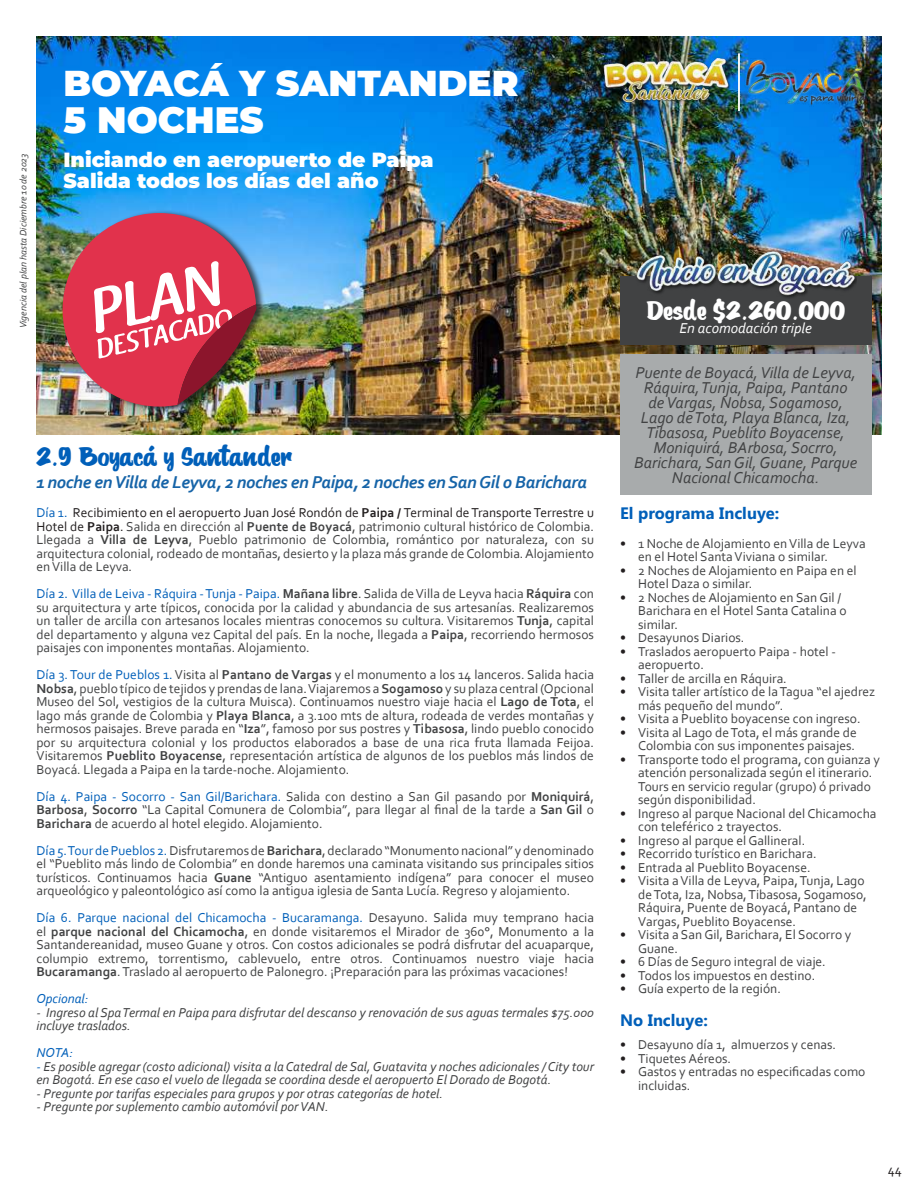
<style>
.page{position:relative;width:918px;height:1188px;background:#fff}
.page>*{position:absolute;margin:0;border:0;box-sizing:border-box;transform-origin:0 0}
.t1{font:900 36.75px "Montserrat";color:#fff}
.t2{font:900 36px "Montserrat";color:#fff}
.t3{font:27px "Saint Peter";color:#005fb9}
.t4{font:27px "Saint Peter";color:#fff}
.t5{font:900 20.55px/20.7px "Montserrat";color:#fff}
.t6{font:italic 700 18px "Corbel";letter-spacing:-.02em;color:#1664a8}
.t7{font:italic 16.5px/15px "Corbel";color:#414243;text-align:center}
.t8{font:700 16.5px "Myanmar Text";color:#005fb9}
.t9{font:italic 15px "Corbel";color:#fff}
.t10{font:13.5px/13.5px "Corbel";color:#414243}
.t11{font:italic 13.5px/13.5px "Corbel";color:#414243}
.t12{font:13.5px "Corbel";color:#231f20}
.t13{font:italic 13.5px "Corbel";color:#005fb9}
.t14{font:italic 9.75px "Corbel";color:#414243}
.s1{color:#005fb9}
.s2{font-weight:700}
.s3{color:#231f20}
.s4{font-weight:700;color:#231f20}
</style>
<div class="page">
<img style="left:36px;top:36px;width:846px;height:398px">
<div style="left:62px;top:210px;width:204px;height:203px;background:#231f20;opacity:.75"></div>
<img style="left:63px;top:213px;width:194px;height:194px">
<hr style="left:738px;top:53px;width:2px;height:58px;background:#fff">
<img style="left:745px;top:58px;width:122px;height:48px">
<div style="left:620px;top:355px;width:251px;height:140px;background:#a8abac"></div>
<div style="left:620px;top:276px;width:251px;height:69px;background:#414243"></div>
<img style="left:601px;top:57px;width:131px;height:46px">
<img style="left:632px;top:245px;width:224px;height:53px">
<h2 class="t2" style="left:63px;top:56px;width:457px">BOYACÁ Y SANTANDER</h2>
<p class="t14" style="left:17px;top:328px;width:177px;rotate:-90deg">Vigencia del plan hasta Diciembre 10 de 2023</p>
<h1 class="t1" style="left:63px;top:92px;width:202px">5 NOCHES</h1>
<h3 class="t5" style="left:63px;top:148px;width:372px">Iniciando en aeropuerto de Paipa<br>Salida todos los días del año</h3>
<h3 class="t4" style="left:646px;top:297px;width:200px">Desde $2.260.000</h3>
<p class="t9" style="left:679px;top:319px;width:134px">En acomodación triple</p>
<p class="t7" style="left:634px;top:365px;width:225px">Puente de Boyacá, Villa de Leyva,<br>Ráquira, Tunja, Paipa, Pantano de Vargas, Nobsa, Sogamoso,<br>Lago de Tota, Playa Blanca, Iza,<br>Tibasosa, Pueblito Boyacense,<br>Moniquirá, BArbosa, Socrro,<br>Barichara, San Gil, Guane, Parque<br>Nacional Chicamocha.</p>
<h3 class="t3" style="left:36px;top:444px;width:258px">2.9 Boyacá y Santander</h3>
<p class="t12" style="left:36px;top:505px;width:559px"><span class="s1">Día 1.</span> Recibimiento en el aeropuerto Juan José Rondón de <span class="s2">Paipa /</span> Terminal de Transporte Terrestre u</p>
<p class="t8" style="left:620px;top:504px;width:161px">El programa Incluye:</p>
<p class="t10" style="left:36px;top:519px;width:559px;text-align:justify"><span class="s3">Hotel de</span> <span class="s4">Paipa</span><span class="s3">.</span> Salida en dirección al <span class="s2">Puente de Boyacá</span>, patrimonio cultural histórico de Colombia.<br>Llegada a <span class="s2">Villa de Leyva</span>, Pueblo patrimonio de Colombia, romántico por naturaleza, con su arquitectura colonial, rodeado de montañas, desierto y la plaza más grande de Colombia. Alojamiento en Villa de Leyva.</p>
<p class="t10" style="left:36px;top:587px;width:559px;text-align:justify"><span class="s1">Día 2. Villa de Leiva - Ráquira - Tunja - Paipa.</span> <span class="s2">Mañana libre</span>. Salida de Villa de Leyva hacia <span class="s2">Ráquira</span> con su arquitectura y arte típicos, conocida por la calidad y abundancia de sus artesanías. Realizaremos un taller de arcilla con artesanos locales mientras conocemos su cultura. Visitaremos <span class="s2">Tunja</span>, capital del departamento y alguna vez Capital del país. En la noche, llegada a <span class="s2">Paipa</span>, recorriendo hermosos paisajes con imponentes montañas. Alojamiento.</p>
<p class="t10" style="left:36px;top:668px;width:559px;text-align:justify"><span class="s1">Día 3. Tour de Pueblos 1.</span> Visita al <span class="s2">Pantano de Vargas</span> y el monumento a los 14 lanceros. Salida hacia <span class="s2">Nobsa</span>, pueblo típico de tejidos y prendas de lana. Viajaremos a <span class="s2">Sogamoso</span> y su plaza central (Opcional Museo del Sol, vestigios de la cultura Muisca). Continuamos nuestro viaje hacia el <span class="s2">Lago de Tota</span>, el lago más grande de Colombia y <span class="s2">Playa Blanca</span>, a 3.100 mts de altura, rodeada de verdes montañas y hermosos paisajes. Breve parada en “<span class="s2">Iza</span>”, famoso por sus postres y <span class="s2">Tibasosa</span>, lindo pueblo conocido por su arquitectura colonial y los productos elaborados a base de una rica fruta llamada Feijoa.<br>Visitaremos <span class="s2">Pueblito Boyacense</span>, representación artística de algunos de los pueblos más lindos de Boyacá. Llegada a Paipa en la tarde-noche. Alojamiento.</p>
<p class="t10" style="left:36px;top:789px;width:559px;text-align:justify"><span class="s1">Día 4. Paipa - Socorro - San Gil/Barichara.</span> Salida con destino a San Gil pasando por <span class="s2">Moniquirá</span>, <span class="s2">Barbosa</span>, <span class="s2">Socorro</span> “La Capital Comunera de Colombia”, para llegar al final de la tarde a <span class="s2">San Gil</span> o <span class="s2">Barichara</span> de acuerdo al hotel elegido. Alojamiento.</p>
<p class="t10" style="left:36px;top:843px;width:559px;text-align:justify"><span class="s1">Día 5. Tour de Pueblos 2.</span> Disfrutaremos de <span class="s2">Barichara</span>, declarado “Monumento nacional” y denominado el “Pueblito más lindo de Colombia” en donde haremos una caminata visitando sus principales sitios turísticos. Continuamos hacia <span class="s2">Guane</span> “Antiguo asentamiento indígena” para conocer el museo arqueológico y paleontológico así como la antigua iglesia de Santa Lucía. Regreso y alojamiento.</p>
<p class="t10" style="left:36px;top:911px;width:559px;text-align:justify"><span class="s1">Día 6. Parque nacional del Chicamocha - Bucaramanga.</span> Desayuno. Salida muy temprano hacia el <span class="s2">parque nacional del Chicamocha</span>, en donde visitaremos el Mirador de 360°, Monumento a la Santandereanidad, museo Guane y otros. Con costos adicionales se podrá disfrutar del acuaparque, columpio extremo, torrentismo, cablevuelo, entre otros. Continuamos nuestro viaje hacia <span class="s2">Bucaramanga</span>. Traslado al aeropuerto de Palonegro. ¡Preparación para las próximas vacaciones!</p>
<p class="t13" style="left:36px;top:991px;width:53px">Opcional:</p>
<p class="t11" style="left:36px;top:1005px;width:559px">- Ingreso al Spa Termal en Paipa para disfrutar del descanso y renovación de sus aguas termales $75.000 incluye traslados.</p>
<p class="t13" style="left:36px;top:1045px;width:38px">NOTA:</p>
<p class="t11" style="left:36px;top:1059px;width:559px"><span class="s1">-</span> Es posible agregar (costo adicional) visita a la Catedral de Sal, Guatavita y noches adicionales / City tour en Bogotá. En ese caso el vuelo de llegada se coordina desde el aeropuerto El Dorado de Bogotá.</p>
<p class="t11" style="left:36px;top:1086px;width:408px">- Pregunte por tarifas especiales para grupos y por otras categorías de hotel.</p>
<p class="t11" style="left:36px;top:1100px;width:294px">- Pregunte por suplemento cambio automóvil por VAN.</p>
<h3 class="t6" style="left:36px;top:471px;width:553px">1 noche en Villa de Leyva, 2 noches en Paipa, 2 noches en San Gil o Barichara</h3>
<p class="t10" style="left:638px;top:536px;width:229px;text-indent:-18px"><span class="s3">•</span> 1 Noche de Alojamiento en Villa de Leyva en el Hotel Santa Viviana o similar.</p>
<p class="t10" style="left:638px;top:563px;width:220px;text-indent:-18px"><span class="s3">•</span> 2 Noches de Alojamiento en Paipa en el<br>Hotel Daza o similar.</p>
<p class="t10" style="left:638px;top:590px;width:210px;text-indent:-18px"><span class="s3">•</span> 2 Noches de Alojamiento en San Gil /<br>Barichara en el Hotel Santa Catalina o similar.</p>
<p class="t10" style="left:620px;top:631px;width:126px"><span class="s3">•</span> Desayunos Diarios.</p>
<p class="t10" style="left:638px;top:644px;width:199px;text-indent:-18px"><span class="s3">•</span> Traslados aeropuerto Paipa - hotel - aeropuerto.</p>
<p class="t10" style="left:620px;top:671px;width:168px"><span class="s3">•</span> Taller de arcilla en Ráquira.</p>
<p class="t10" style="left:638px;top:685px;width:239px;text-indent:-18px"><span class="s3">•</span> Visita taller artístico de la Tagua “el ajedrez más pequeño del mundo”.</p>
<p class="t10" style="left:620px;top:712px;width:242px"><span class="s3">•</span> Visita a Pueblito boyacense con ingreso.</p>
<p class="t10" style="left:620px;top:725px;width:238px;text-align:right"><span class="s3">•</span> Visita al Lago de Tota, el más grande de<br>Colombia con sus imponentes paisajes.</p>
<p class="t10" style="left:638px;top:752px;width:243px;text-indent:-18px"><span class="s3">•</span> Transporte todo el programa, con guianza y atención personalizada según el itinerario.<br>Tours en servicio regular (grupo) ó privado según disponibilidad.</p>
<p class="t10" style="left:638px;top:806px;width:240px;text-indent:-18px"><span class="s3">•</span> Ingreso al parque Nacional del Chicamocha con teleférico 2 trayectos.</p>
<p class="t10" style="left:620px;top:833px;width:187px"><span class="s3">•</span> Ingreso al parque el Gallineral.</p>
<p class="t10" style="left:620px;top:847px;width:198px"><span class="s3">•</span> Recorrido turístico en Barichara.</p>
<p class="t10" style="left:620px;top:860px;width:192px"><span class="s3">•</span> Entrada al Pueblito Boyacense.</p>
<p class="t10" style="left:638px;top:874px;width:230px;text-indent:-18px"><span class="s3">•</span> Visita a Villa de Leyva, Paipa, Tunja, Lago de Tota, Iza, Nobsa, Tibasosa, Sogamoso, Ráquira, Puente de Boyacá, Pantano de Vargas, Pueblito Boyacense.</p>
<p class="t10" style="left:638px;top:928px;width:215px;text-indent:-18px"><span class="s3">•</span> Visita a San Gil, Barichara, El Socorro y<br>Guane.</p>
<p class="t10" style="left:620px;top:955px;width:207px"><span class="s3">•</span> 6 Días de Seguro integral de viaje.</p>
<p class="t10" style="left:620px;top:968px;width:197px"><span class="s3">•</span> Todos los impuestos en destino.</p>
<p class="t10" style="left:620px;top:982px;width:162px"><span class="s3">•</span> Guía experto de la región.</p>
<p class="t8" style="left:620px;top:1010px;width:89px">No Incluye:</p>
<p class="t10" style="left:620px;top:1038px;width:218px"><span class="s3">•</span> Desayuno día 1, almuerzos y cenas.</p>
<p class="t10" style="left:620px;top:1051px;width:113px"><span class="s3">•</span> Tiquetes Aéreos.</p>
<p class="t10" style="left:638px;top:1065px;width:229px;text-indent:-18px"><span class="s3">•</span> Gastos y entradas no especificadas como incluidas.</p>
<p class="t12" style="left:888px;top:1161px;width:15px">44</p>
</div>
